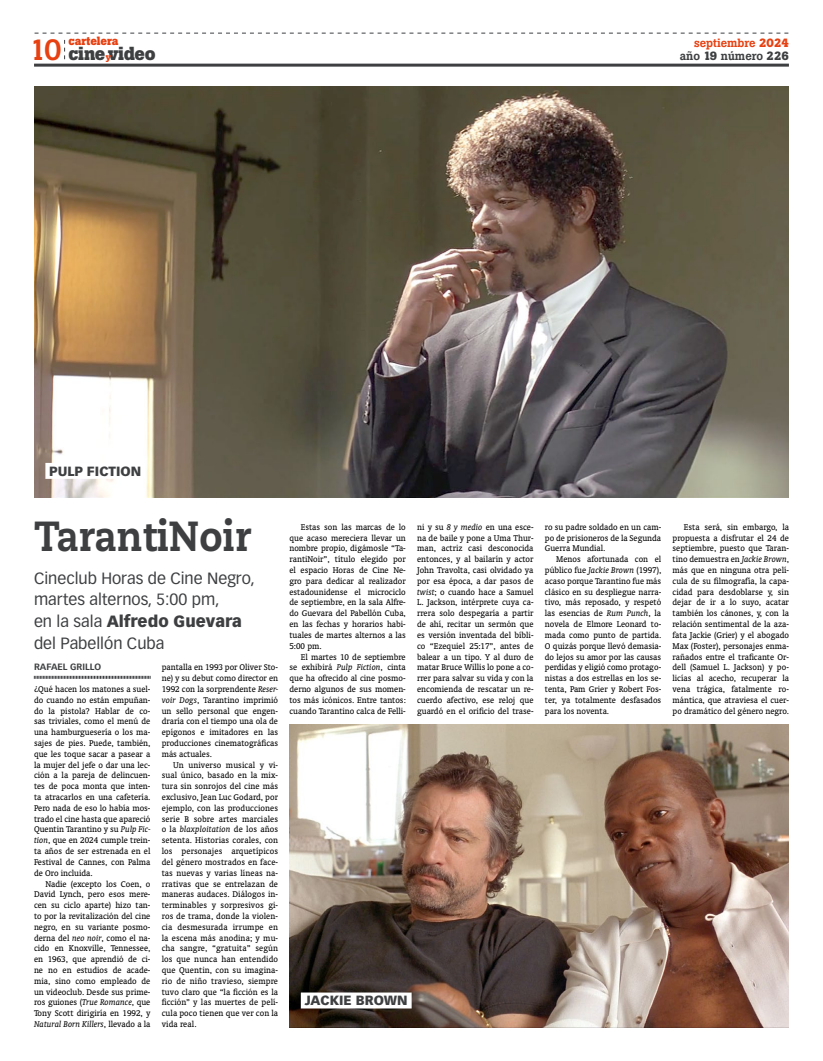
<style>
.page{position:relative;width:823px;height:1061px;background:#fff}
.page>*{position:absolute;margin:0;border:0;box-sizing:border-box;transform-origin:0 0}
.t1{font:800 42px "Caecilia";color:#3d3f41;scale:.9 1}
.t2{font:500 29px "Boton";color:#e74011}
.t3{font:700 18.7px "Boton";letter-spacing:-.01em;color:#3d3f41}
.t4{font:16px/21.6px "Vectora LH";color:#3d3f41}
.t5{font:900 13.1px "Vectora LH";color:#3d3f41}
.t6{font:500 11.9px "Boton";color:#e74011}
.t7{font:500 11.9px "Boton";color:#3d3f41}
.t8{font:700 11.9px "Boton";letter-spacing:-.005em;color:#e74011}
.t9{font:9.4px/10.8px "Oranda BT";color:#000;text-align:justify}
.t10{font:700 9px "Vectora LH";color:#3d3f41}
.s1{font-weight:700}
.s2{font-size:9.2px;color:#e74011}
.s3{font-weight:900}
.s4{font-style:italic}
</style>
<div class="page">
<hr style="left:34px;top:64px;width:754px;height:3px;background:#3d3f41">
<svg style="left:35px;top:33px;width:753px;height:1px"></svg>
<svg style="left:64px;top:40px;width:1px;height:19px"></svg>
<svg style="left:34px;top:675px;width:117px;height:3px"></svg>
<img style="left:34px;top:87px;width:754px;height:410px">
<img style="left:289px;top:724px;width:499px;height:302px">
<div style="left:45px;top:463px;width:100px;height:16px;background:#fff"></div>
<div style="left:300px;top:992px;width:111px;height:16px;background:#fff"></div>
<p class="t8" style="left:69px;top:34px;width:51px">cartelera</p>
<p class="t6" style="left:693px;top:36px;width:96px">septiembre <span class="s1">2024</span></p>
<h2 class="t2" style="left:29px;top:32px;width:34px">10</h2>
<h3 class="t3" style="left:68px;top:42px;width:89px">cine<span class="s2">y</span>video</h3>
<p class="t7" style="left:679px;top:48px;width:110px">año <span class="s1">19</span> número <span class="s1">226</span></p>
<h3 class="t5" style="left:49px;top:463px;width:93px">PULP FICTION</h3>
<h1 class="t1" style="left:34px;top:510px;width:243px">TarantiNoir</h1>
<h3 class="t4" style="left:34px;top:567px;width:222px">Cineclub Horas de Cine Negro, martes alternos, 5:00 pm,<br>en la sala <span class="s3">Alfredo Guevara </span>del Pabellón Cuba</h3>
<p class="t10" style="left:34px;top:661px;width:69px">RAFAEL GRILLO</p>
<p class="t9" style="left:34px;top:683px;width:118px">¿Qué hacen los matones a suel&shy;do cuando no están empuñan&shy;do la pistola? Hablar de co&shy;sas triviales, como el menú de una hamburguesería o los ma&shy;sajes de pies. Puede, también, que les toque sacar a pasear a la mujer del jefe o dar una lec&shy;ción a la pareja de delincuen&shy;tes de poca monta que inten&shy;ta atracarlos en una cafetería.<br>Pero nada de eso lo había mos&shy;trado el cine hasta que apareció Quentin Tarantino y su <span class="s4">Pulp Fic&shy;tion</span>, que en 2024 cumple trein&shy;ta años de ser estrenada en el Festival de Cannes, con Palma de Oro incluida.</p>
<p class="t9" style="left:34px;top:877px;width:118px;text-indent:11px">Nadie (excepto los Coen, o David Lynch, pero esos mere&shy;cen su ciclo aparte) hizo tan&shy;to por la revitalización del cine negro, en su variante posmo&shy;derna del <span class="s4">neo noir</span>, como el na&shy;cido en Knoxville, Tennessee, en 1963, que aprendió de ci&shy;ne no en estudios de acade&shy;mia, sino como empleado de un videoclub. Desde sus prime&shy;ros guiones (<span class="s4">True Romance</span>, que Tony Scott dirigiría en 1992, y <span class="s4">Natural Born Killers</span>, llevado a la</p>
<p class="t9" style="left:162px;top:661px;width:118px">pantalla en 1993 por Oliver Sto&shy;ne) y su debut como director en 1992 con la sorprendente <span class="s4">Reser&shy;voir Dogs</span>, Tarantino imprimió un sello personal que engen&shy;draría con el tiempo una ola de epígonos e imitadores en las producciones cinematográficas más actuales.</p>
<p class="t9" style="left:162px;top:759px;width:118px;text-indent:11px">Un universo musical y vi&shy;sual único, basado en la mix&shy;tura sin sonrojos del cine más exclusivo, Jean Luc Godard, por ejemplo, con las producciones serie B sobre artes marciales o la <span class="s4">blaxploitation</span> de los años setenta. Historias corales, con los personajes arquetípicos del género mostrados en face&shy;tas nuevas y varias líneas na&shy;rrativas que se entrelazan de maneras audaces. Diálogos in&shy;terminables y sorpresivos gi&shy;ros de trama, donde la violen&shy;cia desmesurada irrumpe en la escena más anodina; y mu&shy;cha sangre, “gratuita” según los que nunca han entendido que Quentin, con su imagina&shy;rio de niño travieso, siempre tuvo claro que “la ficción es la ficción” y las muertes de pelí&shy;cula poco tienen que ver con la vida real.</p>
<p class="t9" style="left:289px;top:521px;width:118px;text-indent:11px">Estas son las marcas de lo que acaso mereciera llevar un nombre propio, digámosle “Ta&shy;rantiNoir”, título elegido por el espacio Horas de Cine Ne&shy;gro para dedicar al realizador estadounidense el microciclo de septiembre, en la sala Alfre&shy;do Guevara del Pabellón Cuba, en las fechas y horarios habi&shy;tuales de martes alternos a las 5:00 pm.</p>
<p class="t9" style="left:289px;top:651px;width:118px;text-indent:11px">El martes 10 de septiembre se exhibirá <span class="s4">Pulp Fiction</span>, cinta que ha ofrecido al cine posmo&shy;derno algunos de sus momen&shy;tos más icónicos. Entre tantos: cuando Tarantino calca de Felli-</p>
<p class="t9" style="left:417px;top:521px;width:118px">ni y su <span class="s4">8 y medio</span> en una esce&shy;na de baile y pone a Uma Thur&shy;man, actriz casi desconocida entonces, y al bailarín y actor John Travolta, casi olvidado ya por esa época, a dar pasos de <span class="s4">twist</span>; o cuando hace a Samuel L. Jackson, intérprete cuya ca&shy;rrera solo despegaría a partir de ahí, recitar un sermón que es versión inventada del bíbli&shy;co “Ezequiel 25:17”, antes de balear a un tipo. Y al duro de matar Bruce Willis lo pone a co&shy;rrer para salvar su vida y con la encomienda de rescatar un re&shy;cuerdo afectivo, ese reloj que guardó en el orificio del trase-</p>
<p class="t9" style="left:544px;top:521px;width:118px">ro su padre soldado en un cam&shy;po de prisioneros de la Segunda Guerra Mundial.</p>
<p class="t9" style="left:544px;top:553px;width:118px;text-indent:11px">Menos afortunada con el público fue <span class="s4">Jackie Brown</span> (1997), acaso porque Tarantino fue más clásico en su despliegue narra&shy;tivo, más reposado, y respetó las esencias de <span class="s4">Rum Punch</span>, la novela de Elmore Leonard to&shy;mada como punto de partida.<br>O quizás porque llevó demasia&shy;do lejos su amor por las causas perdidas y eligió como protago&shy;nistas a dos estrellas en los se&shy;tenta, Pam Grier y Robert Fos&shy;ter, ya totalmente desfasados para los noventa.</p>
<p class="t9" style="left:672px;top:521px;width:118px;text-indent:11px">Esta será, sin embargo, la propuesta a disfrutar el 24 de septiembre, puesto que Taran&shy;tino demuestra en <span class="s4">Jackie Brown</span>, más que en ninguna otra pelí&shy;cula de su filmografía, la capa&shy;cidad para desdoblarse y, sin dejar de ir a lo suyo, acatar también los cánones, y, con la relación sentimental de la aza&shy;fata Jackie (Grier) y el abogado Max (Foster), personajes enma&shy;rañados entre el traficante Or&shy;dell (Samuel L. Jackson) y po&shy;licías al acecho, recuperar la vena trágica, fatalmente ro&shy;mántica, que atraviesa el cuer&shy;po dramático del género negro.</p>
<h3 class="t5" style="left:304px;top:992px;width:104px">JACKIE BROWN</h3>
</div>
